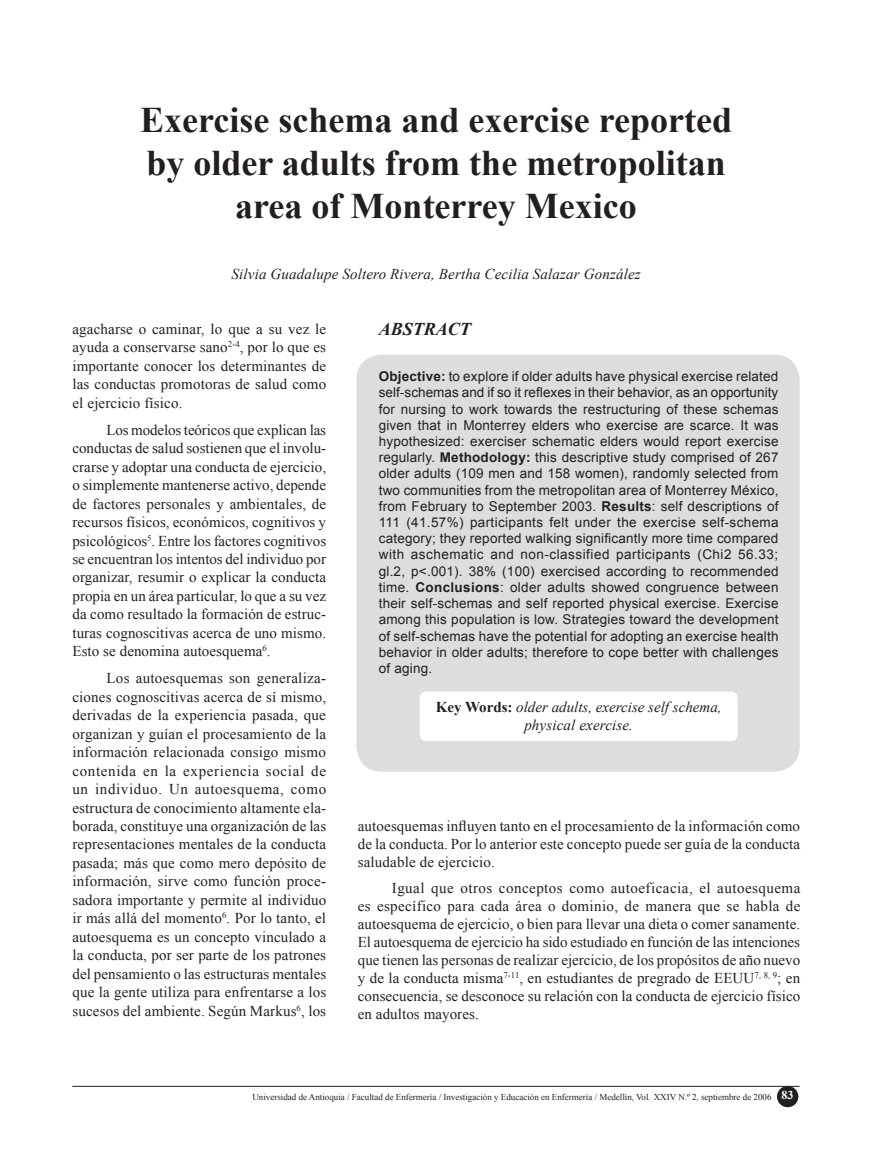
<style>
.page{position:relative;width:872px;height:1149px;background:#fff}
.page>*{position:absolute;margin:0;border:0;box-sizing:border-box;transform-origin:0 0}
.t1{font:700 36px/43.2px "Times New Roman";color:#231f20;text-align:center}
.t2{font:italic 700 18px "Times New Roman";color:#231f20}
.t3{font:15px/18.5px "Times New Roman";letter-spacing:.005em;color:#231f20;text-align:justify}
.t4{font:italic 15px/18px "Times New Roman";letter-spacing:.01em;color:#231f20;text-align:center}
.t5{font:13.5px/16.2px "Arial";letter-spacing:.015em;color:#231f20;text-align:justify}
.t6{font:9px "Times New Roman";color:#231f20}
.s1{font-weight:700}
.s2{font-weight:700;font-style:normal}
.s3{font-weight:700;font-size:12px;color:#fff}
</style>
<div class="page">
<hr style="left:72px;top:1085px;width:727px;height:1px;background:#231f20">
<div style="left:777px;top:1085px;width:21px;height:21px;background:#231f20;border-radius:50%"></div>
<div style="left:356px;top:354px;width:443px;height:417px;background:#dcddde"></div>
<svg style="left:420px;top:691px;width:317px;height:50px"></svg>
<h1 class="t1" style="left:140px;top:97px;width:593px">Exercise schema and exercise reported by older adults from the metropolitan area of Monterrey Mexico</h1>
<p class="t4" style="left:232px;top:264px;width:410px">Silvia Guadalupe Soltero Rivera, Bertha Cecilia Salazar González</p>
<p class="t3" style="left:72px;top:319px;width:255px">agacharse o caminar, lo que a su vez le ayuda a conservarse sano<sup>2-4</sup>, por lo que es importante conocer los determinantes de las conductas promotoras de salud como el ejercicio físico.</p>
<p class="t3" style="left:72px;top:420px;width:255px;text-indent:34px">Los modelos teóricos que explican las conductas de salud sostienen que el involu&shy;crarse y adoptar una conducta de ejercicio, o simplemente mantenerse activo, depende de factores personales y ambientales, de recursos físicos, económicos, cognitivos y psicológicos<sup>5</sup>. Entre los factores cognitivos se encuentran los intentos del individuo por organizar, resumir o explicar la conducta propia en un área particular, lo que a su vez da como resultado la formación de estruc&shy;turas cognoscitivas acerca de uno mismo.<br>Esto se denomina autoesquema<sup>6</sup>.</p>
<p class="t3" style="left:72px;top:668px;width:255px;text-indent:34px">Los autoesquemas son generaliza&shy;ciones cognoscitivas acerca de sí mismo, derivadas de la experiencia pasada, que organizan y guían el procesamiento de la información relacionada consigo mismo contenida en la experiencia social de un individuo. Un autoesquema, como estructura de conocimiento altamente ela&shy;borada, constituye una organización de las representaciones mentales de la conducta pasada; más que como mero depósito de información, sirve como función proce&shy;sadora importante y permite al individuo ir más allá del momento<sup>6</sup>. Por lo tanto, el autoesquema es un concepto vinculado a la conducta, por ser parte de los patrones del pensamiento o las estructuras mentales que la gente utiliza para enfrentarse a los sucesos del ambiente. Según Markus<sup>6</sup>, los</p>
<p class="t2" style="left:379px;top:316px;width:94px">ABSTRACT</p>
<p class="t5" style="left:379px;top:368px;width:401px"><span class="s1">Objective:</span> to explore if older adults have physical exercise related self-schemas and if so it reflexes in their behavior, as an opportunity for nursing to work towards the restructuring of these schemas given that in Monterrey elders who exercise are scarce. It was hypothesized: exerciser schematic elders would report exercise regularly. <span class="s1">Methodology:</span> this descriptive study comprised of 267 older adults (109 men and 158 women), randomly selected from two communities from the metropolitan area of Monterrey México, from February to September 2003. <span class="s1">Results</span>: self descriptions of 111 (41.57%) participants felt under the exercise self-schema category; they reported walking significantly more time compared with aschematic and non-classified participants (Chi2 56.33; gl.2, p&lt;.001). 38% (100) exercised according to recommended time. <span class="s1">Conclusions</span>: older adults showed congruence between their self-schemas and self reported physical exercise. Exercise among this population is low. Strategies toward the development of self-schemas have the potential for adopting an exercise health behavior in older adults; therefore to cope better with challenges of aging.</p>
<p class="t4" style="left:436px;top:697px;width:287px"><span class="s2">Key Words:</span> older adults, exercise self schema, physical exercise.</p>
<p class="t3" style="left:358px;top:816px;width:444px;line-height:18px">autoesquemas influyen tanto en el procesamiento de la información como de la conducta. Por lo anterior este concepto puede ser guía de la conducta saludable de ejercicio.</p>
<p class="t3" style="left:358px;top:878px;width:444px;line-height:18px;text-indent:34px">Igual que otros conceptos como autoeficacia, el autoesquema es específico para cada área o dominio, de manera que se habla de autoesquema de ejercicio, o bien para llevar una dieta o comer sanamente.<br>El autoesquema de ejercicio ha sido estudiado en función de las intenciones que tienen las personas de realizar ejercicio, de los propósitos de año nuevo y de la conducta misma<sup>7-11</sup>, en estudiantes de pregrado de EEUU<sup>7,</sup> <sup>8,</sup> <sup>9</sup>; en consecuencia, se desconoce su relación con la conducta de ejercicio físico en adultos mayores.</p>
<p class="t6" style="left:252px;top:1090px;width:542px">Universidad de Antioquia / Facultad de Enfermería / Investigación y Educación en Enfermería / Medellín, Vol. XXIV N.º 2, septiembre de 2006 <span class="s3">83</span></p>
</div>
